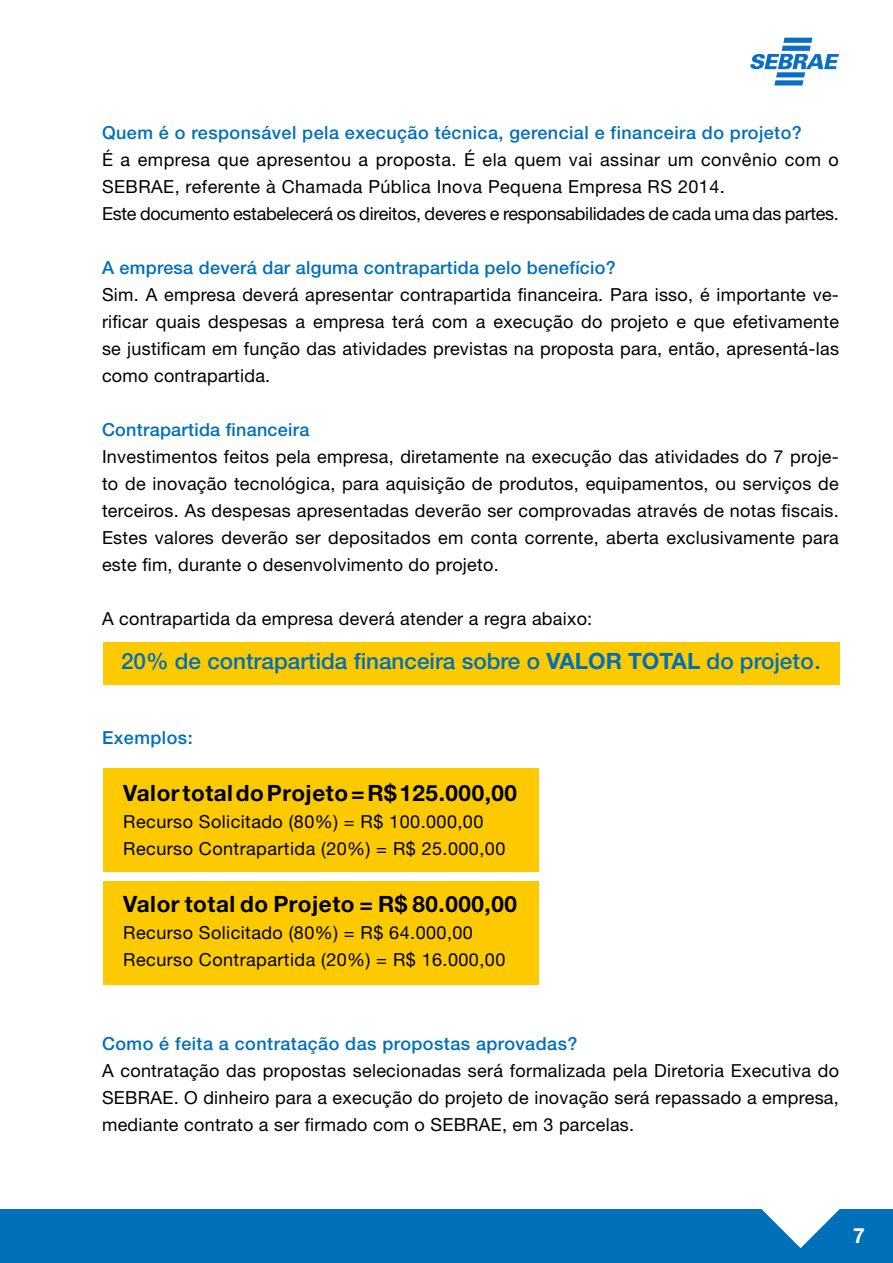
<style>
.page{position:relative;width:893px;height:1263px;background:#fff}
.page>*{position:absolute;margin:0;border:0;box-sizing:border-box;transform-origin:0 0}
.t1{font:700 22.5px "Helvetica Neue LT Std";letter-spacing:.025em;color:#000}
.t2{font:500 22.5px "Helvetica Neue LT Std";color:#006fba}
.t3{font:700 21px "Helvetica Neue LT Std";color:#fff}
.t4{font:18px/27px "Helvetica Neue LT Std";letter-spacing:.015em;color:#000}
.t5{font:500 18px "Helvetica Neue LT Std";letter-spacing:.025em;color:#006fba}
.s1{font-weight:700}
</style>
<div class="page">
<div style="left:0;top:1209px;width:893px;height:54px;background:#006fba"></div>
<svg style="left:761px;top:1209px;width:79px;height:39px"></svg>
<svg style="left:750px;top:38px;width:89px;height:47px"></svg>
<div style="left:103px;top:643px;width:737px;height:42px;background:#fdca00"></div>
<div style="left:103px;top:768px;width:435px;height:104px;background:#fdca00"></div>
<div style="left:103px;top:881px;width:435px;height:104px;background:#fdca00"></div>
<p class="t5" style="left:102px;top:122px;width:701px">Quem é o responsável pela execução técnica, gerencial e financeira do projeto?</p>
<p class="t4" style="left:102px;top:146px;width:738px">É a empresa que apresentou a proposta. É ela quem vai assinar um convênio com o<br>SEBRAE, referente à Chamada Pública Inova Pequena Empresa RS 2014.<br>Este documento estabelecerá os direitos, deveres e responsabilidades de cada uma das partes.</p>
<p class="t5" style="left:102px;top:257px;width:515px">A empresa deverá dar alguma contrapartida pelo benefício?</p>
<p class="t4" style="left:102px;top:281px;width:738px;text-align:justify">Sim. A empresa deverá apresentar contrapartida financeira. Para isso, é importante ve&shy;rificar quais despesas a empresa terá com a execução do projeto e que efetivamente se justificam em função das atividades previstas na proposta para, então, apresentá-las como contrapartida.</p>
<p class="t5" style="left:102px;top:419px;width:209px">Contrapartida financeira</p>
<p class="t4" style="left:102px;top:443px;width:738px;text-align:justify">Investimentos feitos pela empresa, diretamente na execução das atividades do 7 proje&shy;to de inovação tecnológica, para aquisição de produtos, equipamentos, ou serviços de terceiros. As despesas apresentadas deverão ser comprovadas através de notas fiscais.<br>Estes valores deverão ser depositados em conta corrente, aberta exclusivamente para este fim, durante o desenvolvimento do projeto.</p>
<p class="t4" style="left:102px;top:605px;width:492px">A contrapartida da empresa deverá atender a regra abaixo:</p>
<p class="t2" style="left:121px;top:648px;width:701px">20% de contrapartida financeira sobre o <span class="s1">VALOR TOTAL</span> do projeto.</p>
<p class="t5" style="left:102px;top:727px;width:92px">Exemplos:</p>
<p class="t1" style="left:123px;top:779px;width:395px">Valor total do Projeto = R$ 125.000,00</p>
<p class="t4" style="left:123px;top:808px;width:384px">Recurso Solicitado (80%) = R$ 100.000,00<br>Recurso Contrapartida (20%) = R$ 25.000,00</p>
<p class="t1" style="left:123px;top:890px;width:395px">Valor total do Projeto = R$ 80.000,00</p>
<p class="t4" style="left:123px;top:919px;width:384px">Recurso Solicitado (80%) = R$ 64.000,00<br>Recurso Contrapartida (20%) = R$ 16.000,00</p>
<p class="t5" style="left:102px;top:1032px;width:477px">Como é feita a contratação das propostas aprovadas?</p>
<p class="t4" style="left:102px;top:1056px;width:738px;text-align:justify">A contratação das propostas selecionadas será formalizada pela Diretoria Executiva do SEBRAE. O dinheiro para a execução do projeto de inovação será repassado a empresa, mediante contrato a ser firmado com o SEBRAE, em 3 parcelas.</p>
<p class="t3" style="left:853px;top:1223px;width:13px">7</p>
</div>
